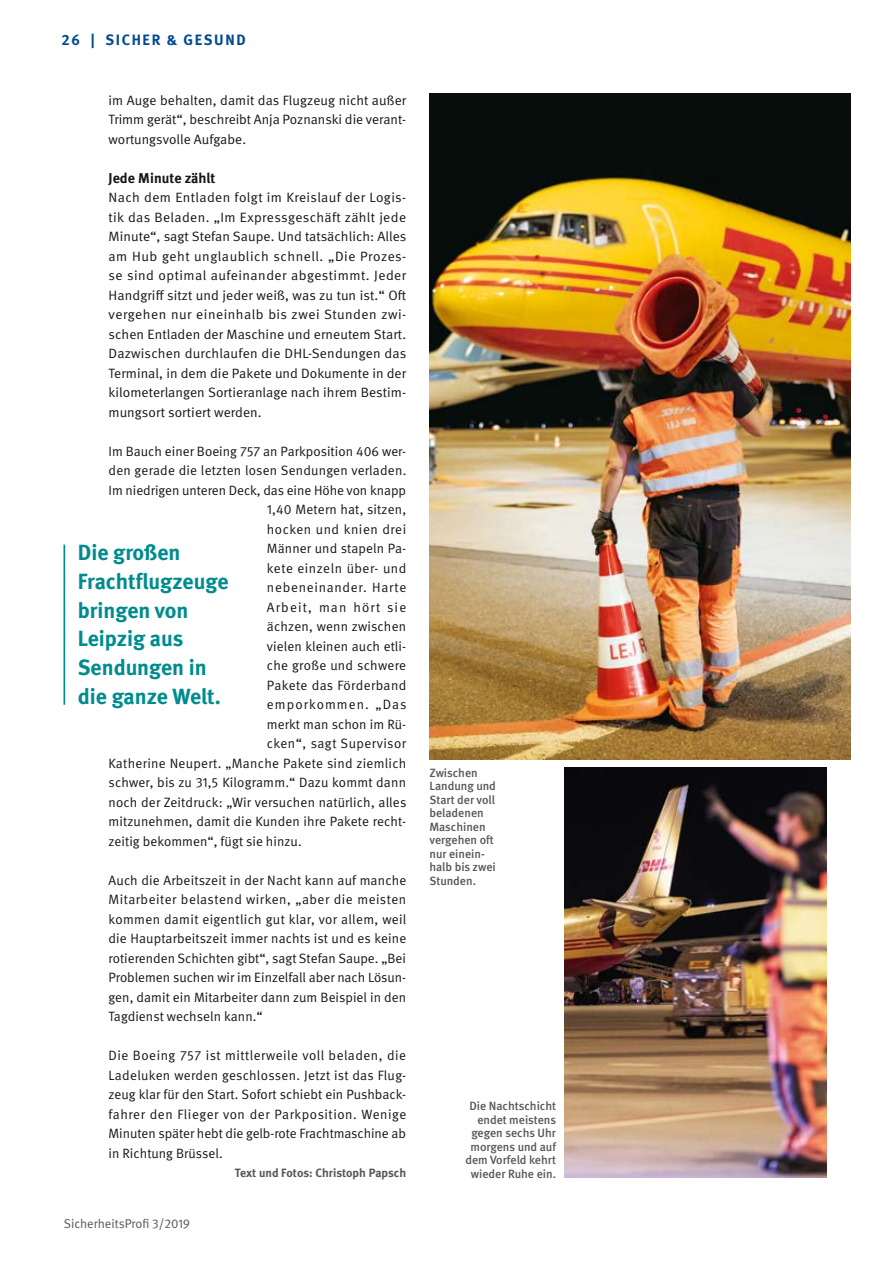
<style>
.page{position:relative;width:893px;height:1263px;background:#fff}
.page>*{position:absolute;margin:0;border:0;box-sizing:border-box;transform-origin:0 0}
.t1{font:700 21.9px/28.7px "DGUV Meta";color:#008c8f}
.t2{font:700 15px "DGUV Meta";letter-spacing:.11em;color:#004a93}
.t3{font:700 14.25px "DGUV Meta";letter-spacing:.005em;color:#181716}
.t4{font:13.5px/19.5px "DGUV Meta";letter-spacing:.005em;color:#181716;text-align:justify}
.t5{font:13.5px "DGUV Meta";letter-spacing:.025em;color:#181716}
.t6{font:13.5px "DGUV Meta";letter-spacing:.04em;color:#181716}
.t7{font:13.5px "DGUV Meta";letter-spacing:.035em;color:#181716}
.t8{font:13.5px "DGUV Meta";letter-spacing:.055em;color:#181716}
.t9{font:13.5px "DGUV Meta";letter-spacing:.09em;color:#181716}
.t10{font:13.5px "DGUV Meta";letter-spacing:.08em;color:#181716}
.t11{font:12.75px "DGUV Meta";color:#585757}
.t12{font:500 12px/13.5px "DGUV Meta";color:#585757}
.t13{font:700 12px "DGUV Meta";color:#585757}
</style>
<div class="page">
<img style="left:564px;top:768px;width:263px;height:409px">
<img style="left:429px;top:94px;width:421px;height:665px">
<hr style="left:63px;top:545px;width:2px;height:160px;background:#008c8f">
<p class="t2" style="left:62px;top:31px;width:186px">26 | SICHER &amp; GESUND</p>
<p class="t4" style="left:109px;top:90px;width:299px">im Auge behalten, damit das Flugzeug nicht außer Trimm gerät“, beschreibt Anja Poznanski die verant&shy;wortungsvolle Aufgabe.</p>
<p class="t3" style="left:109px;top:169px;width:108px">Jede Minute zählt</p>
<p class="t4" style="left:109px;top:188px;width:299px">Nach dem Entladen folgt im Kreislauf der Logis&shy;tik das Beladen. „Im Expressgeschäft zählt jede Minute“, sagt Stefan Saupe. Und tatsächlich: Alles am Hub geht unglaublich schnell. „Die Prozes&shy;se sind optimal aufeinander abgestimmt. Jeder Handgriff sitzt und jeder weiß, was zu tun ist.“ Oft vergehen nur eineinhalb bis zwei Stunden zwi&shy;schen Entladen der Maschine und erneutem Start.<br>Dazwischen durchlaufen die DHL-Sendungen das Terminal, in dem die Pakete und Dokumente in der kilometerlangen Sortieranlage nach ihrem Bestim&shy;mungsort sortiert werden.</p>
<p class="t4" style="left:109px;top:441px;width:299px">Im Bauch einer Boeing 757 an Parkposition 406 wer-</p>
<p class="t4" style="left:109px;top:461px;width:299px">den gerade die letzten losen Sendungen verladen.</p>
<p class="t4" style="left:109px;top:480px;width:299px">Im niedrigen unteren Deck, das eine Höhe von knapp</p>
<p class="t4" style="left:267px;top:500px;width:141px">1,40 Metern hat, sitzen,</p>
<p class="t6" style="left:267px;top:521px;width:141px">hocken und knien drei</p>
<p class="t4" style="left:267px;top:539px;width:141px">Männer und stapeln Pa-</p>
<p class="t6" style="left:267px;top:560px;width:141px">kete einzeln über- und</p>
<p class="t8" style="left:267px;top:580px;width:141px">nebeneinander. Harte</p>
<p class="t9" style="left:267px;top:599px;width:141px">Arbeit, man hört sie</p>
<p class="t4" style="left:267px;top:617px;width:141px">ächzen, wenn zwischen</p>
<p class="t4" style="left:267px;top:636px;width:141px">vielen kleinen auch etli-</p>
<p class="t4" style="left:267px;top:656px;width:141px">che große und schwere</p>
<p class="t5" style="left:267px;top:677px;width:141px">Pakete das Förderband</p>
<p class="t10" style="left:267px;top:696px;width:141px">emporkommen. „Das</p>
<p class="t4" style="left:267px;top:714px;width:141px">merkt man schon im Rü-</p>
<p class="t7" style="left:267px;top:735px;width:141px">cken“, sagt Supervisor</p>
<p class="t5" style="left:109px;top:755px;width:299px">Katherine Neupert. „Manche Pakete sind ziemlich</p>
<p class="t4" style="left:109px;top:773px;width:299px">schwer, bis zu 31,5 Kilogramm.“ Dazu kommt dann</p>
<p class="t4" style="left:109px;top:792px;width:299px">noch der Zeitdruck: „Wir versuchen natürlich, alles</p>
<p class="t4" style="left:109px;top:812px;width:299px">mitzunehmen, damit die Kunden ihre Pakete recht-</p>
<p class="t4" style="left:109px;top:831px;width:195px">zeitig bekommen“, fügt sie hinzu.</p>
<p class="t4" style="left:109px;top:870px;width:299px">Auch die Arbeitszeit in der Nacht kann auf manche Mitarbeiter belastend wirken, „aber die meisten kommen damit eigentlich gut klar, vor allem, weil die Hauptarbeitszeit immer nachts ist und es keine rotierenden Schichten gibt“, sagt Stefan Saupe. „Bei Problemen suchen wir im Einzelfall aber nach Lösun&shy;gen, damit ein Mitarbeiter dann zum Beispiel in den Tagdienst wechseln kann.“</p>
<p class="t4" style="left:109px;top:1046px;width:299px">Die Boeing 757 ist mittlerweile voll beladen, die Ladeluken werden geschlossen. Jetzt ist das Flug&shy;zeug klar für den Start. Sofort schiebt ein Pushback&shy;fahrer den Flieger von der Parkposition. Wenige Minuten später hebt die gelb-rote Frachtmaschine ab in Richtung Brüssel.</p>
<p class="t13" style="left:235px;top:1166px;width:173px">Text und Fotos: Christoph Papsch</p>
<h1 class="t1" style="left:78px;top:539px;width:152px">Die großen<br>Frachtflugzeuge bringen von<br>Leipzig aus<br>Sendungen in die ganze Welt.</h1>
<p class="t11" style="left:64px;top:1216px;width:128px">SicherheitsProfi 3/2019</p>
<p class="t12" style="left:429px;top:766px;width:68px">Zwischen<br>Landung und<br>Start der voll beladenen<br>Maschinen vergehen oft nur einein&shy;halb bis zwei<br>Stunden.</p>
<p class="t12" style="left:465px;top:1100px;width:92px;text-align:right">Die Nachtschicht endet meistens gegen sechs Uhr morgens und auf dem Vorfeld kehrt wieder Ruhe ein.</p>
</div>
